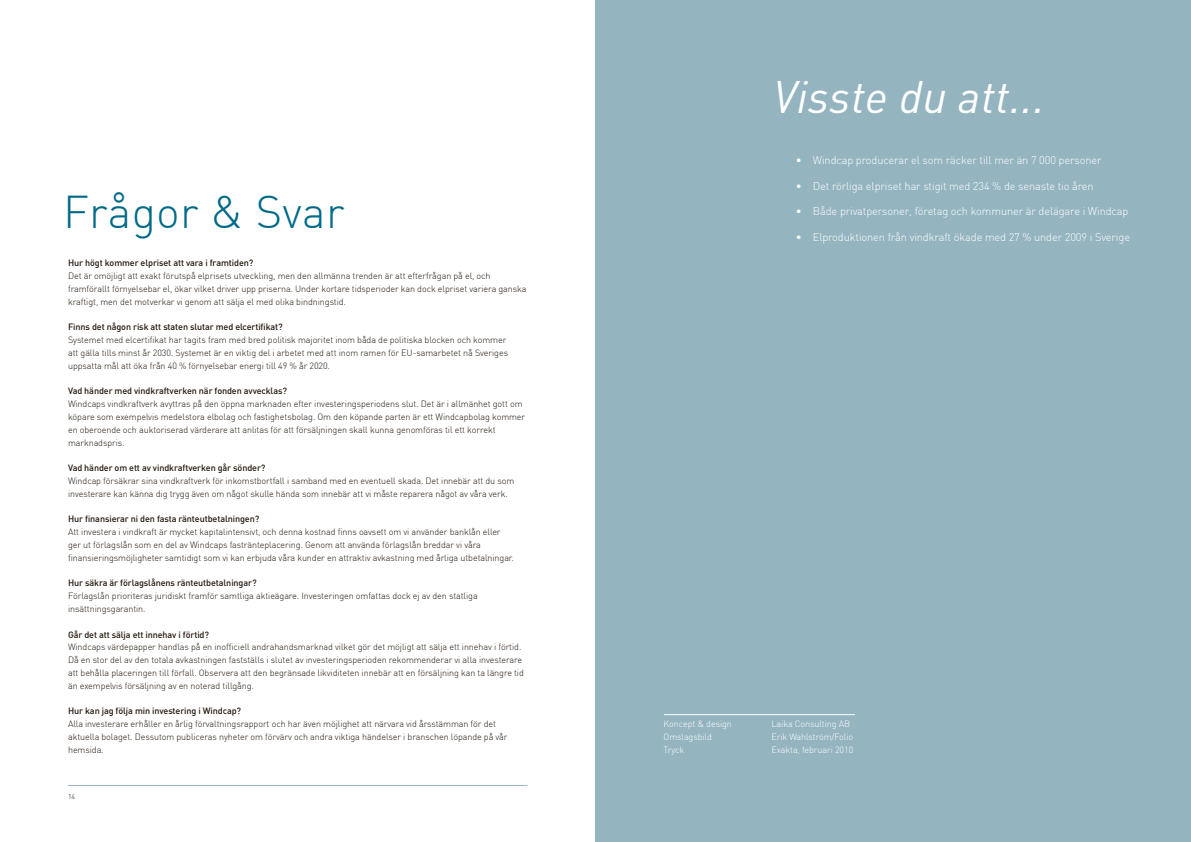
<style>
.page{position:relative;width:1191px;height:842px;background:#fff}
.page>*{position:absolute;margin:0;border:0;box-sizing:border-box;transform-origin:0 0}
.t1{font:italic 45px "DIN";letter-spacing:.005em;color:#fff}
.t2{font:300 45px "DIN";letter-spacing:.005em;color:#006a89}
.t3{font:300 11px "DIN";letter-spacing:-.01em;color:#fff}
.t4{font:300 9px/12.8px "DIN";letter-spacing:-.01em;color:#21170b}
.t5{font:500 9px "DIN";letter-spacing:-.01em;color:#21170b}
.t6{font:300 9px "DIN";letter-spacing:-.01em;color:#fff}
.t7{font:300 7px "DIN";color:#21170b}
</style>
<div class="page">
<hr style="left:68px;top:785px;width:459px;height:1px;background:#94b4bf">
<div style="left:595px;top:0;width:596px;height:842px;background:#94b4bf"></div>
<hr style="left:664px;top:714px;width:191px;height:1px;background:#fff">
<h1 class="t2" style="left:63px;top:184px;width:283px">Frågor &amp; Svar</h1>
<p class="t5" style="left:68px;top:257px;width:187px">Hur högt kommer elpriset att vara i framtiden?</p>
<p class="t4" style="left:68px;top:269px;width:460px">Det är omöjligt att exakt förutspå elprisets utveckling, men den allmänna trenden är att efterfrågan på el, och framförallt förnyelsebar el, ökar vilket driver upp priserna. Under kortare tidsperioder kan dock elpriset variera ganska kraftigt, men det motverkar vi genom att sälja el med olika bindningstid.</p>
<p class="t5" style="left:68px;top:321px;width:216px">Finns det någon risk att staten slutar med elcertifikat?</p>
<p class="t4" style="left:68px;top:333px;width:441px">Systemet med elcertifikat har tagits fram med bred politisk majoritet inom båda de politiska blocken och kommer att gälla tills minst år 2030. Systemet är en viktig del i arbetet med att inom ramen för EU-samarbetet nå Sveriges uppsatta mål att öka från 40 % förnyelsebar energi till 49 % år 2020.</p>
<p class="t5" style="left:68px;top:385px;width:220px">Vad händer med vindkraftverken när fonden avvecklas?</p>
<p class="t4" style="left:68px;top:397px;width:459px">Windcaps vindkraftverk avyttras på den öppna marknaden efter investeringsperiodens slut. Det är i allmänhet gott om köpare som exempelvis medelstora elbolag och fastighetsbolag. Om den köpande parten är ett Windcapbolag kommer en oberoende och auktoriserad värderare att anlitas för att försäljningen skall kunna genomföras til ett korrekt marknadspris.</p>
<p class="t5" style="left:68px;top:462px;width:199px">Vad händer om ett av vindkraftverken går sönder?</p>
<p class="t4" style="left:68px;top:474px;width:448px">Windcap försäkrar sina vindkraftverk för inkomstbortfall i samband med en eventuell skada. Det innebär att du som investerare kan känna dig trygg även om något skulle hända som innebär att vi måste reparera något av våra verk.</p>
<p class="t5" style="left:68px;top:513px;width:193px">Hur finansierar ni den fasta ränteutbetalningen?</p>
<p class="t4" style="left:68px;top:525px;width:447px">Att investera i vindkraft är mycket kapitalintensivt, och denna kostnad finns oavsett om vi använder banklån eller ger ut förlagslån som en del av Windcaps fastränteplacering. Genom att använda förlagslån breddar vi våra finansieringsmöjligheter samtidigt som vi kan erbjuda våra kunder en attraktiv avkastning med årliga utbetalningar.</p>
<p class="t5" style="left:68px;top:577px;width:190px">Hur säkra är förlagslånens ränteutbetalningar?</p>
<p class="t4" style="left:68px;top:589px;width:411px">Förlagslån prioriteras juridiskt framför samtliga aktieägare. Investeringen omfattas dock ej av den statliga insättningsgarantin.</p>
<p class="t5" style="left:68px;top:629px;width:143px">Går det att sälja ett innehav i förtid?</p>
<p class="t4" style="left:68px;top:641px;width:457px">Windcaps värdepapper handlas på en inofficiell andrahandsmarknad vilket gör det möjligt att sälja ett innehav i förtid.<br>Då en stor del av den totala avkastningen fastställs i slutet av investeringsperioden rekommenderar vi alla investerare att behålla placeringen till förfall. Observera att den begränsade likviditeten innebär att en försäljning kan ta längre tid än exempelvis försäljning av en noterad tillgång.</p>
<p class="t5" style="left:68px;top:705px;width:175px">Hur kan jag följa min investering i Windcap?</p>
<p class="t4" style="left:68px;top:717px;width:441px">Alla investerare erhåller en årlig förvaltningsrapport och har även möjlighet att närvara vid årsstämman för det aktuella bolaget. Dessutom publiceras nyheter om förvärv och andra viktiga händelser i branschen löpande på vår hemsida.</p>
<p class="t7" style="left:68px;top:792px;width:9px">14</p>
<h1 class="t1" style="left:773px;top:69px;width:273px">Visste du att...</h1>
<p class="t3" style="left:796px;top:153px;width:307px">• Windcap producerar el som räcker till mer än 7 000 personer</p>
<p class="t3" style="left:796px;top:179px;width:299px">• Det rörliga elpriset har stigit med 234 % de senaste tio åren</p>
<p class="t3" style="left:796px;top:204px;width:334px">• Både privatpersoner, företag och kommuner är delägare i Windcap</p>
<p class="t3" style="left:796px;top:230px;width:336px">• Elproduktionen från vindkraft ökade med 27 % under 2009 i Sverige</p>
<p class="t6" style="left:663px;top:718px;width:70px">Koncept &amp; design</p>
<p class="t6" style="left:771px;top:718px;width:80px">Laika Consulting AB</p>
<p class="t6" style="left:663px;top:731px;width:50px">Omslagsbild</p>
<p class="t6" style="left:771px;top:731px;width:83px">Erik Wahlström/Folio</p>
<p class="t6" style="left:663px;top:744px;width:22px">Tryck</p>
<p class="t6" style="left:771px;top:744px;width:83px">Exakta, februari 2010</p>
</div>
